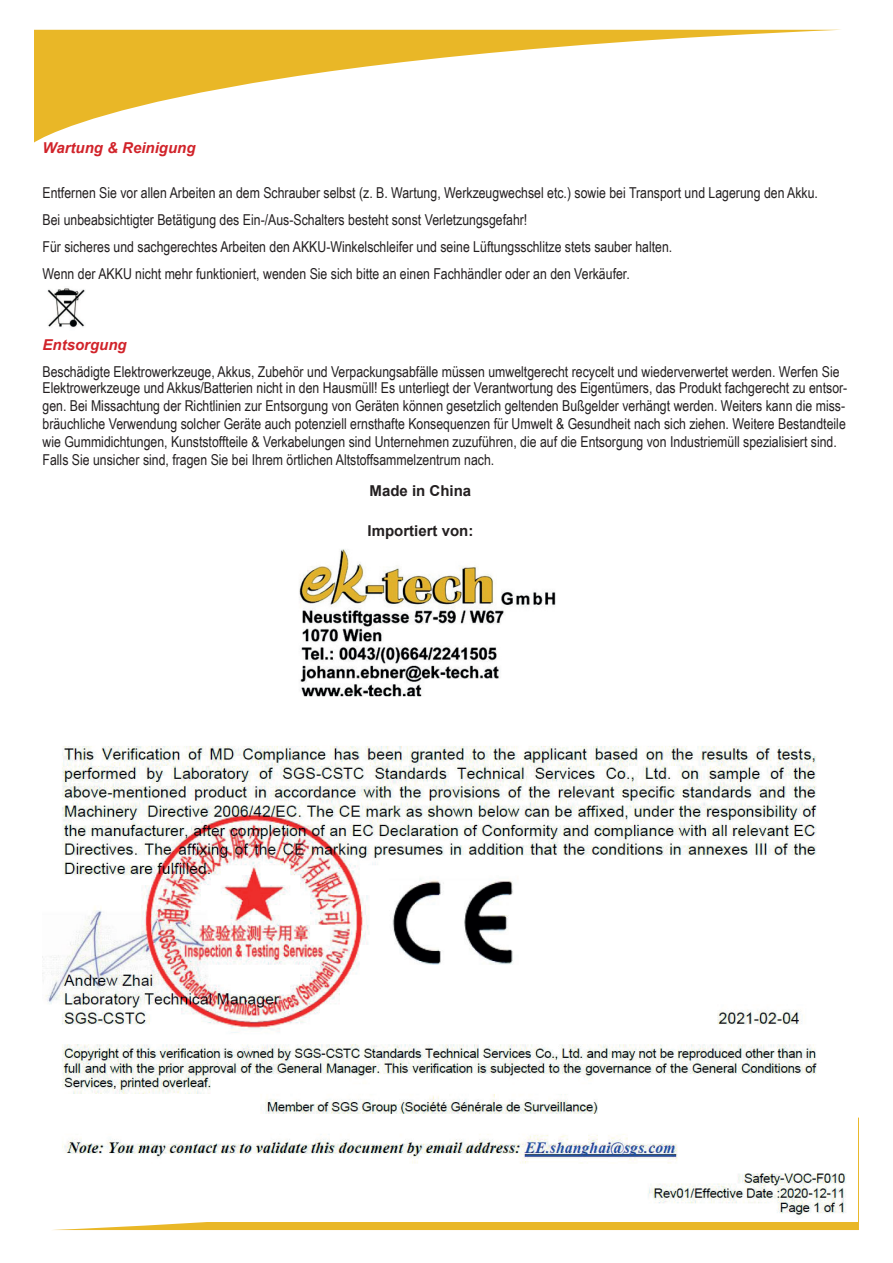
<style>
.page{position:relative;width:893px;height:1263px;background:#fff}
.page>*{position:absolute;margin:0;border:0;box-sizing:border-box;transform-origin:0 0}
.t1{font:15px/27px "Arial Narrow";color:#231f20}
.t2{font:italic 700 15px "Arial";color:#d1232a}
.t3{font:700 15px "Arial";color:#231f20}
</style>
<div class="page">
<svg style="left:34px;top:30px;width:801px;height:113px"></svg>
<svg style="left:53px;top:1117px;width:806px;height:113px;fill:#e9b727"></svg>
<img style="left:47px;top:288px;width:38px;height:40px">
<img style="left:299px;top:549px;width:257px;height:147px">
<img style="left:43px;top:746px;width:815px;height:475px">
<p class="t2" style="left:43px;top:138px;width:155px">Wartung &amp; Reinigung</p>
<p class="t1" style="left:43px;top:178px;width:777px">Entfernen Sie vor allen Arbeiten an dem Schrauber selbst (z. B. Wartung, Werkzeugwechsel etc.) sowie bei Transport und Lagerung den Akku.<br>Bei unbeabsichtigter Betätigung des Ein-/Aus-Schalters besteht sonst Verletzungsgefahr!<br>Für sicheres und sachgerechtes Arbeiten den AKKU-Winkelschleifer und seine Lüftungsschlitze stets sauber halten.<br>Wenn der AKKU nicht mehr funktioniert, wenden Sie sich bitte an einen Fachhändler oder an den Verkäufer.</p>
<p class="t2" style="left:43px;top:334px;width:86px">Entsorgung</p>
<p class="t1" style="left:43px;top:362px;width:806px;line-height:16.5px">Beschädigte Elektrowerkzeuge, Akkus, Zubehör und Verpackungsabfälle müssen umweltgerecht recycelt und wiederverwertet werden. Werfen Sie<br>Elektrowerkzeuge und Akkus/Batterien nicht in den Hausmüll! Es unterliegt der Verantwortung des Eigentümers, das Produkt fachgerecht zu entsor-</p>
<p class="t1" style="left:43px;top:396px;width:805px;line-height:18px">gen. Bei Missachtung der Richtlinien zur Entsorgung von Geräten können gesetzlich geltenden Bußgelder verhängt werden. Weiters kann die miss&shy;bräuchliche Verwendung solcher Geräte auch potenziell ernsthafte Konsequenzen für Umwelt &amp; Gesundheit nach sich ziehen. Weitere Bestandteile wie Gummidichtungen, Kunststoffteile &amp; Verkabelungen sind Unternehmen zuzuführen, die auf die Entsorgung von Industriemüll spezialisiert sind.<br>Falls Sie unsicher sind, fragen Sie bei Ihrem örtlichen Altstoffsammelzentrum nach.</p>
<p class="t3" style="left:370px;top:480px;width:103px">Made in China</p>
<p class="t3" style="left:367px;top:520px;width:107px">Importiert von:</p>
</div>
